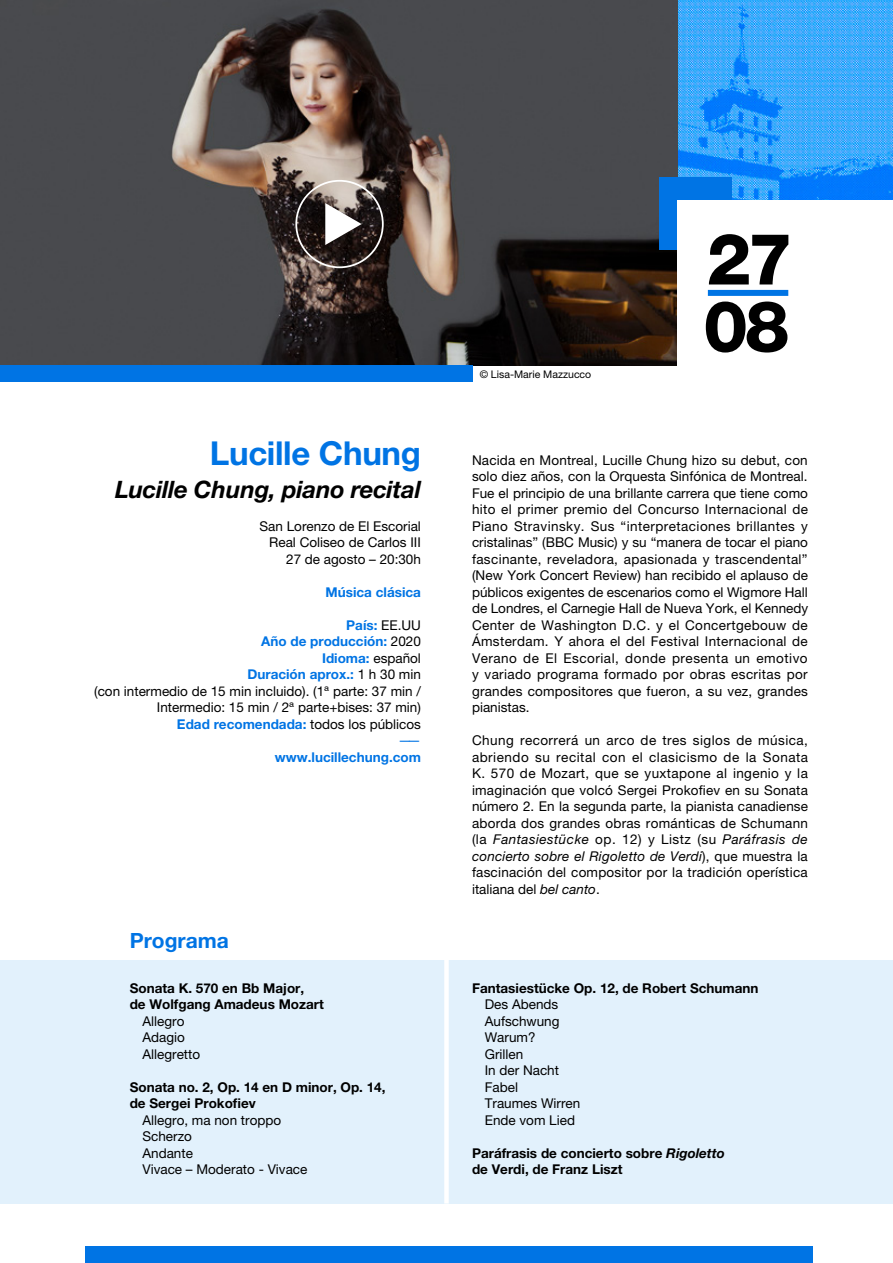
<style>
.page{position:relative;width:893px;height:1263px;background:#fff}
.page>*{position:absolute;margin:0;border:0;box-sizing:border-box;transform-origin:0 0}
.t1{font:800 71.25px/67.3px "Helvetica Neue LT Pro";color:#000}
.t2{font:700 33px "Helvetica Neue LT Pro";letter-spacing:-.01em;color:#0074e4}
.t3{font:italic 700 24px "Helvetica Neue LT Pro";letter-spacing:-.01em;color:#000}
.t4{font:700 21px "Helvetica Neue LT Pro";color:#0074e4}
.t5{font:13.5px/16.5px "Helvetica Neue LT Pro";color:#000}
.t6{font:700 13.5px/16.5px "Helvetica Neue LT Pro";color:#000}
.t7{font:700 13.5px "Helvetica Neue LT Pro";color:#0074e4}
.t8{font:10.5px "Helvetica Neue LT Pro";color:#000}
.s1{font-weight:700;color:#0074e4}
.s2{color:#0074e4}
.s3{font-style:italic}
</style>
<div class="page">
<img style="left:0;top:0;width:679px;height:366px">
<img style="left:679px;top:0;width:214px;height:200px">
<div style="left:85px;top:1246px;width:727px;height:17px;background:#0074e4"></div>
<div style="left:0;top:366px;width:472px;height:16px;background:#0074e4"></div>
<div style="left:659px;top:178px;width:72px;height:72px;background:#0074e4"></div>
<div style="left:677px;top:201px;width:216px;height:198px;background:#fff"></div>
<div style="left:708px;top:290px;width:80px;height:6px;background:#0074e4"></div>
<div style="left:295px;top:180px;width:89px;height:88px;border:2px solid #fff;border-radius:50%"></div>
<svg style="left:325px;top:203px;width:37px;height:42px"></svg>
<div style="left:0;top:960px;width:893px;height:243px;background:#e2f1fc"></div>
<div style="left:444px;top:947px;width:5px;height:256px;background:#fff"></div>
<h2 class="t2" style="left:210px;top:432px;width:213px">Lucille Chung</h2>
<h3 class="t3" style="left:115px;top:474px;width:307px">Lucille Chung, piano recital</h3>
<p class="t5" style="left:259px;top:517px;width:163px;text-align:right">San Lorenzo de El Escorial<br>Real Coliseo de Carlos III<br>27 de agosto – 20:30h</p>
<p class="t7" style="left:326px;top:583px;width:97px">Música clásica</p>
<p class="t5" style="left:94px;top:616px;width:328px;text-align:right"><span class="s1">País:</span> EE.UU<br><span class="s1">Año de producción:</span> 2020<br><span class="s1">Idioma:</span> español<br><span class="s1">Duración aprox.:</span> 1 h 30 min<br>(con intermedio de 15 min incluido). (1ª parte: 37 min /<br>Intermedio: 15 min / 2ª parte+bises: 37 min)<br><span class="s1">Edad recomendada:</span> todos los públicos<br><span class="s2">——</span></p>
<p class="t7" style="left:275px;top:748px;width:148px">www.lucillechung.com</p>
<h3 class="t4" style="left:130px;top:927px;width:101px">Programa</h3>
<p class="t6" style="left:130px;top:979px;width:196px">Sonata K. 570 en Bb Major,<br>de Wolfgang Amadeus Mozart</p>
<p class="t5" style="left:142px;top:1012px;width:59px">Allegro<br>Adagio<br>Allegretto</p>
<p class="t6" style="left:130px;top:1078px;width:257px">Sonata no. 2, Op. 14 en D minor, Op. 14, de Sergei Prokofiev</p>
<p class="t5" style="left:142px;top:1111px;width:167px">Allegro, ma non troppo<br>Scherzo<br>Andante<br>Vivace – Moderato - Vivace</p>
<p class="t8" style="left:480px;top:367px;width:113px">© Lisa-Marie Mazzucco</p>
<h1 class="t1" style="left:703px;top:225px;width:91px">27<br>08</h1>
<p class="t5" style="left:472px;top:451px;width:338px;text-align:justify">Nacida en Montreal, Lucille Chung hizo su debut, con solo diez años, con la Orquesta Sinfónica de Montreal.<br>Fue el principio de una brillante carrera que tiene como hito el primer premio del Concurso Internacional de Piano Stravinsky. Sus “interpretaciones brillantes y cristalinas” (BBC Music) y su “manera de tocar el piano fascinante, reveladora, apasionada y trascendental” (New York Concert Review) han recibido el aplauso de públicos exigentes de escenarios como el Wigmore Hall de Londres, el Carnegie Hall de Nueva York, el Kennedy Center de Washington D.C. y el Concertgebouw de Ámsterdam. Y ahora el del Festival Internacional de Verano de El Escorial, donde presenta un emotivo y variado programa formado por obras escritas por grandes compositores que fueron, a su vez, grandes pianistas.</p>
<p class="t5" style="left:472px;top:732px;width:338px;text-align:justify">Chung recorrerá un arco de tres siglos de música, abriendo su recital con el clasicismo de la Sonata K. 570 de Mozart, que se yuxtapone al ingenio y la imaginación que volcó Sergei Prokofiev en su Sonata número 2. En la segunda parte, la pianista canadiense aborda dos grandes obras románticas de Schumann (la <span class="s3">Fantasiestücke</span> op. 12) y Listz (su <span class="s3">Paráfrasis de concierto sobre el Rigoletto de Verdi</span>), que muestra la fascinación del compositor por la tradición operística italiana del <span class="s3">bel canto</span>.</p>
<p class="t6" style="left:472px;top:979px;width:288px">Fantasiestücke Op. 12, de Robert Schumann</p>
<p class="t5" style="left:485px;top:996px;width:97px">Des Abends<br>Aufschwung<br>Warum?<br>Grillen<br>In der Nacht<br>Fabel<br>Traumes Wirren<br>Ende vom Lied</p>
<p class="t6" style="left:472px;top:1144px;width:254px">Paráfrasis de concierto sobre <span class="s3">Rigoletto </span>de Verdi, de Franz Liszt</p>
</div>
